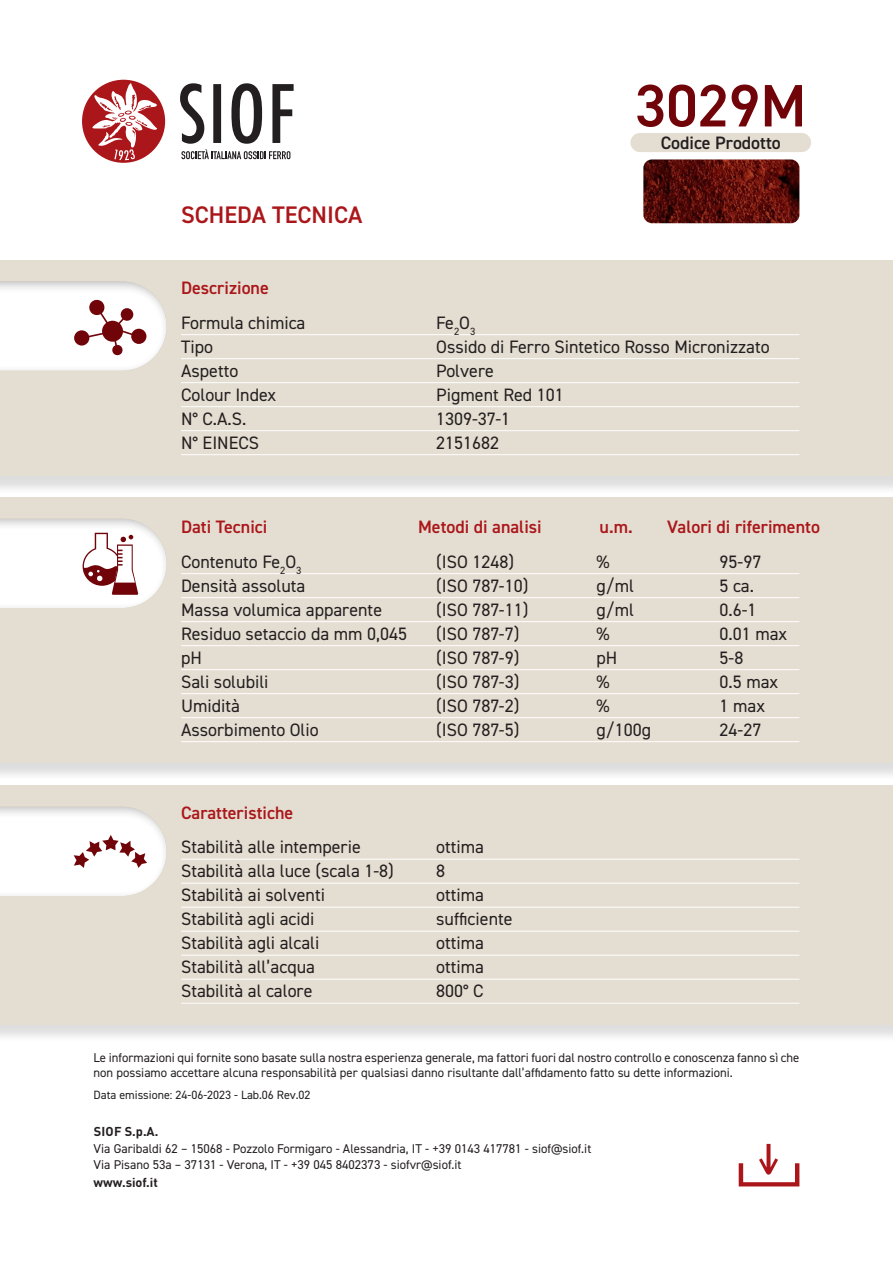
<style>
.page{position:relative;width:893px;height:1263px;background:#fff}
.page>*{position:absolute;margin:0;border:0;box-sizing:border-box;transform-origin:0 0}
.t1{font:600 60px "DIN2014";color:#700409}
.t2{font:600 24px "DIN2014";color:#ab161a}
.t3{font:18px "DIN2014";color:#231f20}
.t4{font:600 18px "DIN2014";color:#ab161a}
.t5{font:600 18px "DIN2014";color:#231f20}
.t6{font:12.75px/16.5px "DIN2014";color:#231f20}
.t7{font:700 12.75px "DIN Pro";color:#231f20}
.t8{font:12px "DIN2014";color:#231f20}
</style>
<div class="page">
<svg style="left:739px;top:1144px;width:60px;height:42px"></svg>
<div style="left:630px;top:133px;width:181px;height:19px;background:#e4ddd1;border-radius:10px"></div>
<svg style="left:180px;top:83px;width:114px;height:76px"></svg>
<div style="left:82px;top:80px;width:83px;height:83px;background:#ab161a;border-radius:50%"></div>
<svg style="left:92px;top:83px;width:66px;height:77px"></svg>
<img style="left:643px;top:159px;width:156px;height:64px">
<div style="left:0;top:263px;width:893px;height:232px;background:#231f20;opacity:.15"></div>
<div style="left:0;top:260px;width:893px;height:216px;background:#e4ddd1"></div>
<hr style="left:181px;top:334px;width:618px;height:1px;background:#fff">
<hr style="left:181px;top:358px;width:618px;height:1px;background:#fff">
<hr style="left:181px;top:382px;width:618px;height:1px;background:#fff">
<hr style="left:181px;top:406px;width:618px;height:1px;background:#fff">
<hr style="left:181px;top:430px;width:618px;height:1px;background:#fff">
<hr style="left:181px;top:454px;width:618px;height:1px;background:#fff">
<svg style="left:0;top:281px;width:166px;height:90px;background:#efe6e6"></svg>
<div style="left:0;top:788px;width:893px;height:255px;background:#231f20;opacity:.15"></div>
<div style="left:0;top:785px;width:893px;height:239px;background:#e4ddd1"></div>
<hr style="left:181px;top:859px;width:618px;height:1px;background:#fff">
<hr style="left:181px;top:883px;width:618px;height:1px;background:#fff">
<hr style="left:181px;top:907px;width:618px;height:1px;background:#fff">
<hr style="left:181px;top:931px;width:618px;height:1px;background:#fff">
<hr style="left:181px;top:955px;width:618px;height:1px;background:#fff">
<hr style="left:181px;top:979px;width:618px;height:1px;background:#fff">
<hr style="left:181px;top:1003px;width:618px;height:1px;background:#fff">
<svg style="left:0;top:807px;width:166px;height:89px;background:#f5f0f0"></svg>
<div style="left:0;top:500px;width:893px;height:282px;background:#231f20;opacity:.15"></div>
<div style="left:0;top:497px;width:893px;height:266px;background:#e4ddd1"></div>
<hr style="left:181px;top:573px;width:618px;height:1px;background:#fff">
<hr style="left:181px;top:597px;width:618px;height:1px;background:#fff">
<hr style="left:181px;top:621px;width:618px;height:1px;background:#fff">
<hr style="left:181px;top:645px;width:618px;height:1px;background:#fff">
<hr style="left:181px;top:669px;width:618px;height:1px;background:#fff">
<hr style="left:181px;top:693px;width:618px;height:1px;background:#fff">
<hr style="left:181px;top:717px;width:618px;height:1px;background:#fff">
<hr style="left:181px;top:741px;width:618px;height:1px;background:#fff">
<svg style="left:0;top:519px;width:166px;height:89px;background:#f0e8e8"></svg>
<p class="t1" style="left:635px;top:66px;width:173px">3029M</p>
<h2 class="t2" style="left:181px;top:199px;width:183px">SCHEDA TECNICA</h2>
<p class="t5" style="left:661px;top:130px;width:122px">Codice Prodotto</p>
<p class="t4" style="left:181px;top:276px;width:89px">Descrizione</p>
<p class="t3" style="left:181px;top:311px;width:126px">Formula chimica</p>
<p class="t3" style="left:436px;top:311px;width:41px">Fe<sub>2</sub>O<sub>3</sub></p>
<p class="t3" style="left:181px;top:335px;width:33px">Tipo</p>
<p class="t3" style="left:436px;top:335px;width:335px">Ossido di Ferro Sintetico Rosso Micronizzato</p>
<p class="t3" style="left:181px;top:359px;width:59px">Aspetto</p>
<p class="t3" style="left:436px;top:359px;width:59px">Polvere</p>
<p class="t3" style="left:181px;top:383px;width:97px">Colour Index</p>
<p class="t3" style="left:436px;top:383px;width:129px">Pigment Red 101</p>
<p class="t3" style="left:181px;top:407px;width:67px">N° C.A.S.</p>
<p class="t3" style="left:436px;top:407px;width:75px">1309-37-1</p>
<p class="t3" style="left:181px;top:431px;width:80px">N° EINECS</p>
<p class="t3" style="left:436px;top:431px;width:64px">2151682</p>
<p class="t4" style="left:181px;top:515px;width:88px">Dati Tecnici</p>
<p class="t4" style="left:418px;top:515px;width:125px">Metodi di analisi</p>
<p class="t4" style="left:600px;top:515px;width:35px">u.m.</p>
<p class="t4" style="left:667px;top:515px;width:154px">Valori di riferimento</p>
<p class="t3" style="left:181px;top:550px;width:122px">Contenuto Fe<sub>2</sub>O<sub>3</sub></p>
<p class="t3" style="left:436px;top:550px;width:79px">(ISO 1248)</p>
<p class="t3" style="left:597px;top:550px;width:15px">%</p>
<p class="t3" style="left:720px;top:550px;width:43px">95-97</p>
<p class="t3" style="left:181px;top:574px;width:126px">Densità assoluta</p>
<p class="t3" style="left:436px;top:574px;width:94px">(ISO 787-10)</p>
<p class="t3" style="left:597px;top:574px;width:39px">g/ml</p>
<p class="t3" style="left:720px;top:574px;width:36px">5 ca.</p>
<p class="t3" style="left:181px;top:598px;width:203px">Massa volumica apparente</p>
<p class="t3" style="left:436px;top:598px;width:94px">(ISO 787-11)</p>
<p class="t3" style="left:597px;top:598px;width:39px">g/ml</p>
<p class="t3" style="left:720px;top:598px;width:38px">0.6-1</p>
<p class="t3" style="left:181px;top:622px;width:227px">Residuo setaccio da mm 0,045</p>
<p class="t3" style="left:436px;top:622px;width:85px">(ISO 787-7)</p>
<p class="t3" style="left:597px;top:622px;width:15px">%</p>
<p class="t3" style="left:720px;top:622px;width:69px">0.01 max</p>
<p class="t3" style="left:181px;top:646px;width:22px">pH</p>
<p class="t3" style="left:436px;top:646px;width:85px">(ISO 787-9)</p>
<p class="t3" style="left:597px;top:646px;width:22px">pH</p>
<p class="t3" style="left:720px;top:646px;width:25px">5-8</p>
<p class="t3" style="left:181px;top:670px;width:89px">Sali solubili</p>
<p class="t3" style="left:436px;top:670px;width:85px">(ISO 787-3)</p>
<p class="t3" style="left:597px;top:670px;width:15px">%</p>
<p class="t3" style="left:720px;top:670px;width:60px">0.5 max</p>
<p class="t3" style="left:181px;top:694px;width:61px">Umidità</p>
<p class="t3" style="left:436px;top:694px;width:85px">(ISO 787-2)</p>
<p class="t3" style="left:597px;top:694px;width:15px">%</p>
<p class="t3" style="left:720px;top:694px;width:47px">1 max</p>
<p class="t3" style="left:181px;top:718px;width:139px">Assorbimento Olio</p>
<p class="t3" style="left:436px;top:718px;width:85px">(ISO 787-5)</p>
<p class="t3" style="left:597px;top:718px;width:56px">g/100g</p>
<p class="t3" style="left:720px;top:718px;width:43px">24-27</p>
<p class="t4" style="left:181px;top:801px;width:114px">Caratteristiche</p>
<p class="t3" style="left:181px;top:836px;width:181px">Stabilità alle intemperie</p>
<p class="t3" style="left:436px;top:836px;width:49px">ottima</p>
<p class="t3" style="left:181px;top:860px;width:214px">Stabilità alla luce (scala 1-8)</p>
<p class="t3" style="left:436px;top:860px;width:10px">8</p>
<p class="t3" style="left:181px;top:884px;width:145px">Stabilità ai solventi</p>
<p class="t3" style="left:436px;top:884px;width:49px">ottima</p>
<p class="t3" style="left:181px;top:908px;width:135px">Stabilità agli acidi</p>
<p class="t3" style="left:436px;top:908px;width:78px">sufficiente</p>
<p class="t3" style="left:181px;top:932px;width:140px">Stabilità agli alcali</p>
<p class="t3" style="left:436px;top:932px;width:49px">ottima</p>
<p class="t3" style="left:181px;top:956px;width:135px">Stabilità all’acqua</p>
<p class="t3" style="left:436px;top:956px;width:49px">ottima</p>
<p class="t3" style="left:181px;top:980px;width:133px">Stabilità al calore</p>
<p class="t3" style="left:436px;top:980px;width:49px">800° C</p>
<p class="t6" style="left:94px;top:1050px;width:707px;line-height:15.3px">Le informazioni qui fornite sono basate sulla nostra esperienza generale, ma fattori fuori dal nostro controllo e conoscenza fanno sì che non possiamo accettare alcuna responsabilità per qualsiasi danno risultante dall’affidamento fatto su dette informazioni.</p>
<p class="t8" style="left:94px;top:1088px;width:218px">Data emissione: 24-06-2023 - Lab.06 Rev.02</p>
<p class="t7" style="left:94px;top:1121px;width:66px">SIOF S.p.A.</p>
<p class="t6" style="left:94px;top:1140px;width:499px">Via Garibaldi 62 – 15068 - Pozzolo Formigaro - Alessandria, IT - +39 0143 417781 - siof@siof.it<br>Via Pisano 53a – 37131 - Verona, IT - +39 045 8402373 - siofvr@siof.it</p>
<p class="t7" style="left:94px;top:1172px;width:66px">www.siof.it</p>
</div>
